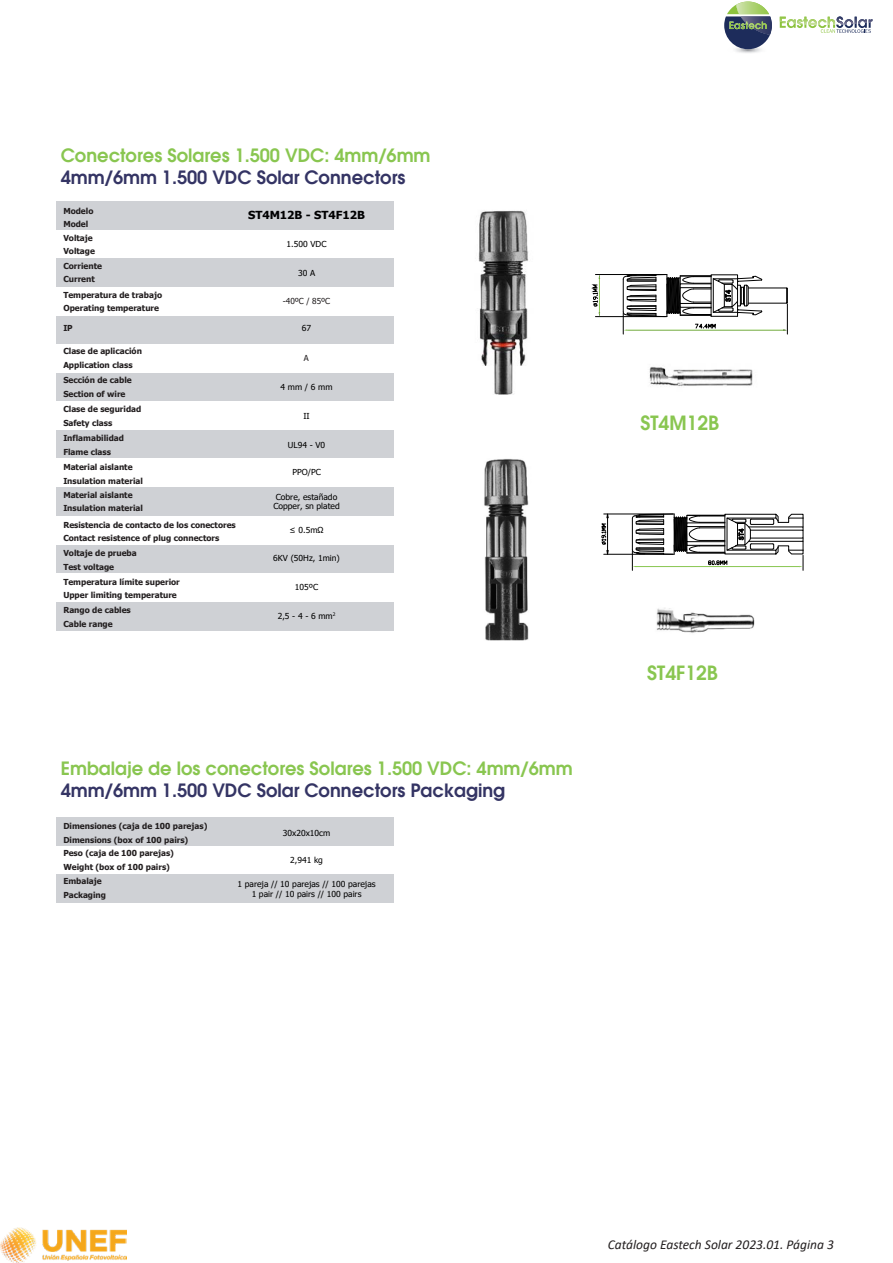
<style>
.page{position:relative;width:893px;height:1263px;background:#fff}
.page>*{position:absolute;margin:0;border:0;box-sizing:border-box;transform-origin:0 0}
.t1{font:600 19.2px "Avant Garde";color:#89c650}
.t2{font:600 18px/21.6px "Avant Garde";color:#89c650}
.t3{font:italic 13.5px "Calibri";color:#231f20}
.t4{font:700 11.1px "Tahoma";color:#000001;scale:1.04 1}
.t5{font:700 8.25px/13.5px "Tahoma";color:#231f20}
.t6{font:8.25px/9.9px "Tahoma";color:#000}
.t7{font:8.25px "Tahoma";color:#231f20}
.s1{color:#343464}
</style>
<div class="page">
<div style="left:56px;top:259px;width:337px;height:28px;background:#cfd1d5"></div>
<div style="left:56px;top:316px;width:337px;height:28px;background:#cfd1d5"></div>
<div style="left:56px;top:373px;width:337px;height:29px;background:#cfd1d5"></div>
<div style="left:56px;top:202px;width:337px;height:28px;background:#cfd1d5"></div>
<div style="left:56px;top:430px;width:337px;height:29px;background:#cfd1d5"></div>
<div style="left:56px;top:487px;width:337px;height:29px;background:#cfd1d5"></div>
<div style="left:56px;top:545px;width:337px;height:28px;background:#cfd1d5"></div>
<div style="left:56px;top:602px;width:337px;height:28px;background:#cfd1d5"></div>
<img style="left:478px;top:210px;width:50px;height:185px">
<img style="left:484px;top:459px;width:45px;height:182px">
<img style="left:649px;top:367px;width:104px;height:19px">
<img style="left:656px;top:608px;width:99px;height:25px">
<svg style="left:786px;top:288px;width:2px;height:16px"></svg>
<hr style="left:787px;top:304px;width:1px;height:30px;background:#000">
<hr style="left:627px;top:330px;width:156px;height:1px;background:#89c650">
<svg style="left:623px;top:274px;width:139px;height:61px"></svg>
<hr style="left:595px;top:274px;width:71px;height:1px;background:#000">
<hr style="left:595px;top:316px;width:71px;height:1px;background:#000">
<hr style="left:599px;top:278px;width:1px;height:35px;background:#89c650">
<svg style="left:592px;top:285px;width:6px;height:21px"></svg>
<svg style="left:632px;top:513px;width:172px;height:58px"></svg>
<hr style="left:604px;top:554px;width:69px;height:1px;background:#000">
<hr style="left:604px;top:514px;width:69px;height:1px;background:#000">
<hr style="left:607px;top:518px;width:1px;height:32px;background:#000">
<svg style="left:601px;top:524px;width:7px;height:31px"></svg>
<div style="left:56px;top:874px;width:337px;height:29px;background:#cfd1d5"></div>
<div style="left:56px;top:817px;width:337px;height:29px;background:#cfd1d5"></div>
<img style="left:735px;top:49px;width:27px;height:4px">
<svg style="left:724px;top:2px;width:48px;height:47px"></svg>
<svg style="left:780px;top:16px;width:92px;height:17px"></svg>
<img style="left:0;top:1228px;width:126px;height:35px">
<p class="t2" style="left:61px;top:145px;width:371px">Conectores Solares 1.500 VDC: 4mm/6mm<br><span class="s1">4mm/6mm 1.500 VDC Solar Connectors</span></p>
<p class="t5" style="left:63px;top:204px;width:33px">Modelo<br>Model<br>Voltaje<br>Voltage</p>
<p class="t5" style="left:63px;top:259px;width:40px">Corriente<br>Current</p>
<p class="t5" style="left:63px;top:288px;width:100px">Temperatura de trabajo<br>Operating temperature</p>
<p class="t5" style="left:63px;top:322px;width:11px">IP</p>
<p class="t5" style="left:63px;top:345px;width:80px">Clase de aplicación<br>Application class</p>
<p class="t5" style="left:63px;top:374px;width:70px">Sección de cable<br>Section of wire</p>
<p class="t6" style="left:281px;top:383px;width:53px">4 mm / 6 mm</p>
<p class="t4" style="left:248px;top:207px;width:114px">ST4M12B - ST4F12B</p>
<p class="t6" style="left:287px;top:240px;width:41px">1.500 VDC</p>
<p class="t6" style="left:298px;top:268px;width:19px">30 A</p>
<p class="t7" style="left:283px;top:296px;width:49px">-40ºC / 85ºC</p>
<p class="t6" style="left:302px;top:324px;width:11px">67</p>
<p class="t7" style="left:304px;top:353px;width:6px">A</p>
<p class="t5" style="left:63px;top:403px;width:80px">Clase de seguridad<br>Safety class</p>
<p class="t6" style="left:303px;top:412px;width:8px">II</p>
<p class="t5" style="left:63px;top:432px;width:62px">Inflamabilidad<br>Flame class</p>
<p class="t6" style="left:288px;top:440px;width:39px">UL94 - V0</p>
<p class="t6" style="left:292px;top:468px;width:30px">PPO/PC</p>
<p class="t5" style="left:63px;top:461px;width:81px">Material aislante<br>Insulation material</p>
<p class="t5" style="left:63px;top:488px;width:81px">Material aislante<br>Insulation material</p>
<p class="t6" style="left:273px;top:492px;width:68px">Cobre, estañado<br>Copper, sn plated</p>
<p class="t5" style="left:63px;top:518px;width:174px">Resistencia de contacto de los conectores<br>Contact resistence of plug connectors</p>
<p class="t6" style="left:290px;top:525px;width:35px">≤ 0.5mΩ</p>
<p class="t5" style="left:63px;top:547px;width:75px">Voltaje de prueba<br>Test voltage</p>
<p class="t5" style="left:63px;top:604px;width:69px">Rango de cables</p>
<p class="t5" style="left:63px;top:575px;width:118px">Temperatura límite superior<br>Upper limiting temperature</p>
<p class="t5" style="left:63px;top:617px;width:51px">Cable range</p>
<p class="t6" style="left:273px;top:554px;width:68px">6KV (50Hz, 1min)</p>
<p class="t6" style="left:295px;top:583px;width:25px">105ºC</p>
<p class="t6" style="left:278px;top:611px;width:59px">2,5 - 4 - 6 mm<sup>2</sup></p>
<p class="t2" style="left:61px;top:758px;width:513px">Embalaje de los conectores Solares 1.500 VDC: 4mm/6mm<br><span class="s1">4mm/6mm 1.500 VDC Solar Connectors Packaging</span></p>
<p class="t5" style="left:63px;top:820px;width:146px">Dimensiones (caja de 100 parejas)<br>Dimensions (box of 100 pairs)<br>Peso (caja de 100 parejas)<br>Weight (box of 100 pairs)</p>
<p class="t5" style="left:63px;top:875px;width:44px">Embalaje<br>Packaging</p>
<p class="t6" style="left:283px;top:829px;width:49px">30x20x10cm</p>
<p class="t6" style="left:290px;top:856px;width:34px">2,941 kg</p>
<p class="t6" style="left:238px;top:879px;width:140px;text-align:center">1 pareja // 10 parejas // 100 parejas<br>1 pair // 10 pairs // 100 pairs</p>
<p class="t1" style="left:640px;top:411px;width:80px">ST4M12B</p>
<p class="t1" style="left:647px;top:661px;width:72px">ST4F12B</p>
<p class="t3" style="left:608px;top:1235px;width:228px">Catálogo Eastech Solar 2023.01. Página 3</p>
</div>
